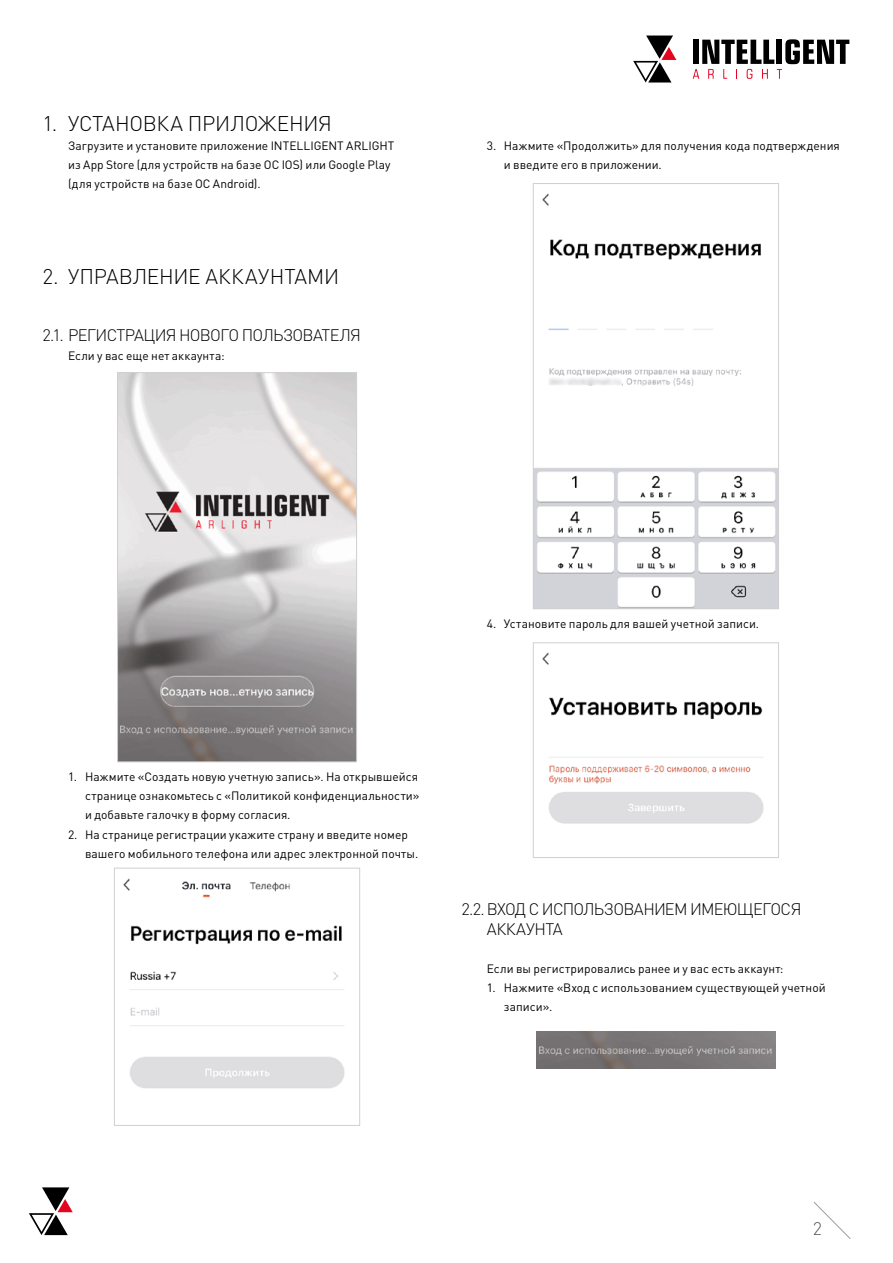
<style>
.page{position:relative;width:893px;height:1263px;background:#fff}
.page>*{position:absolute;margin:0;border:0;box-sizing:border-box;transform-origin:0 0}
.t1{font:300 21px "DIN Pro";letter-spacing:-.015em;color:#000}
.t2{font:300 18px "DIN Pro";color:#575756}
.t3{font:300 16.5px/19.8px "DIN Pro";letter-spacing:-.045em;color:#000}
.t4{font:12px/19.2px "DIN Pro";letter-spacing:.005em;color:#000}
</style>
<div class="page">
<svg style="left:814px;top:1202px;width:37px;height:37px"></svg>
<svg style="left:693px;top:39px;width:156px;height:40px"></svg>
<svg style="left:633px;top:36px;width:43px;height:47px"></svg>
<svg style="left:29px;top:1187px;width:44px;height:48px"></svg>
<img style="left:119px;top:374px;width:236px;height:386px">
<div style="left:117px;top:372px;width:240px;height:390px;border:1px solid #d0d0d0"></div>
<img style="left:123px;top:878px;width:222px;height:211px">
<div style="left:114px;top:868px;width:246px;height:257px;border:1px solid #d0d0d0"></div>
<img style="left:535px;top:193px;width:242px;height:414px">
<div style="left:533px;top:183px;width:246px;height:426px;border:1px solid #d0d0d0"></div>
<img style="left:542px;top:652px;width:222px;height:172px">
<div style="left:533px;top:643px;width:246px;height:215px;border:1px solid #d0d0d0"></div>
<img style="left:536px;top:1031px;width:239px;height:37px">
<h1 class="t1" style="left:43px;top:109px;width:291px">1. УСТАНОВКА ПРИЛОЖЕНИЯ</h1>
<p class="t4" style="left:68px;top:135px;width:328px">Загрузите и установите приложение INTELLIGENT ARLIGHT из App Store (для устройств на базе ОС IOS) или Google Play (для устройств на базе ОС Android).</p>
<h1 class="t1" style="left:43px;top:262px;width:298px">2. УПРАВЛЕНИЕ АККАУНТАМИ</h1>
<h3 class="t3" style="left:43px;top:324px;width:320px">2.1. РЕГИСТРАЦИЯ НОВОГО ПОЛЬЗОВАТЕЛЯ</h3>
<p class="t4" style="left:68px;top:346px;width:158px">Если у вас еще нет аккаунта:</p>
<p class="t4" style="left:504px;top:135px;width:338px;text-indent:-17px">3. Нажмите «Продолжить» для получения кода подтверждения и введите его в приложении.</p>
<p class="t4" style="left:487px;top:614px;width:274px">4. Установите пароль для вашей учетной записи.</p>
<p class="t4" style="left:85px;top:767px;width:336px;text-align:justify;text-indent:-17px">1. Нажмите «Создать новую учетную запись». На открывшейся странице ознакомьтесь с «Политикой конфиденциальности» и добавьте галочку в форму согласия.</p>
<p class="t4" style="left:85px;top:824px;width:335px;text-indent:-17px">2. На странице регистрации укажите страну и введите номер вашего мобильного телефона или адрес электронной почты.</p>
<h3 class="t3" style="left:487px;top:898px;width:316px;text-indent:-26px">2.2. ВХОД С ИСПОЛЬЗОВАНИЕМ ИМЕЮЩЕГОСЯ<br>АККАУНТА</h3>
<p class="t4" style="left:487px;top:958px;width:298px">Если вы регистрировались ранее и у вас есть аккаунт:</p>
<p class="t4" style="left:504px;top:977px;width:323px;text-indent:-17px">1. Нажмите «Вход с использованием существующей учетной записи».</p>
<h2 class="t2" style="left:813px;top:1216px;width:11px">2</h2>
</div>
